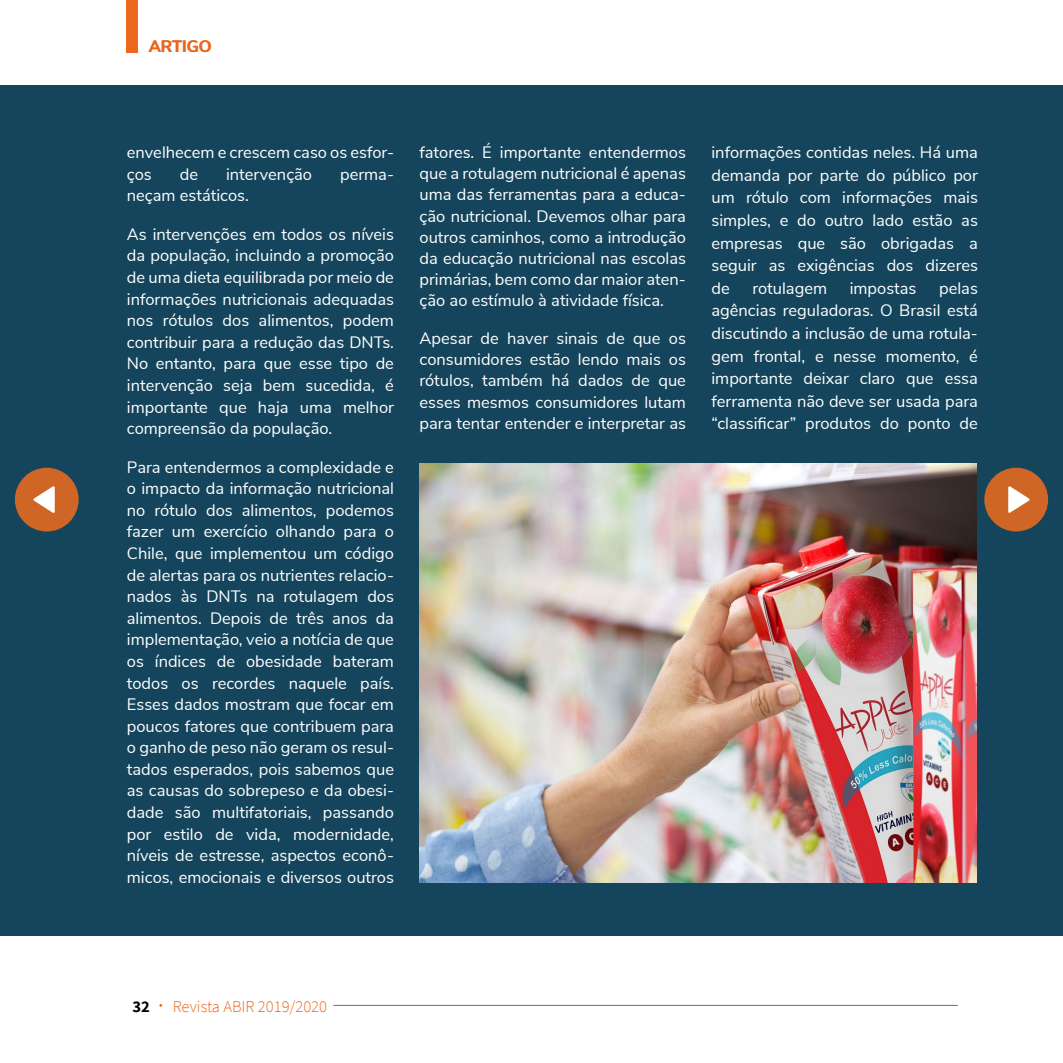
<style>
.page{position:relative;width:1063px;height:1063px;background:#fff}
.page>*{position:absolute;margin:0;border:0;box-sizing:border-box;transform-origin:0 0}
.t1{font:16.5px/21.6px "Nunito Sans";color:#fff;text-align:justify}
.t2{font:300 16.5px "Source Sans Pro";color:#ec671d}
.t3{font:700 16.5px "Nunito Sans";color:#ec671d}
.t4{font:700 16.5px "Source Sans Pro";color:#000}
</style>
<div class="page">
<hr style="left:333px;top:1005px;width:625px;height:1px;background:#706f6f">
<hr style="left:133px;top:0;width:3px;height:52px;background:#ec671d">
<div style="left:0;top:85px;width:1063px;height:850px;background:#15455c"></div>
<div style="left:127px;top:0;width:5px;height:52px;background:#ec671d"></div>
<hr style="left:136px;top:0;width:2px;height:52px;background:#ec671d">
<img style="left:420px;top:464px;width:556px;height:419px">
<svg style="left:15px;top:468px;width:64px;height:63px"></svg>
<svg style="left:984px;top:468px;width:64px;height:63px"></svg>
<p class="t3" style="left:149px;top:34px;width:65px">ARTIGO</p>
<p class="t1" style="left:127px;top:141px;width:269px">envelhecem e crescem caso os esfor&shy;ços</p>
<p class="t1" style="left:180px;top:162px;width:20px">de</p>
<p class="t1" style="left:226px;top:162px;width:88px">intervenção</p>
<p class="t1" style="left:340px;top:162px;width:55px">perma-</p>
<p class="t1" style="left:127px;top:184px;width:124px">neçam estáticos.</p>
<p class="t1" style="left:127px;top:222px;width:269px">As intervenções em todos os níveis da população, incluindo a promoção de uma dieta equilibrada por meio de informações nutricionais adequadas nos rótulos dos alimentos, podem contribuir para a redução das DNTs.<br>No entanto, para que esse tipo de intervenção seja bem sucedida, é importante que haja uma melhor compreensão da população.</p>
<p class="t1" style="left:127px;top:455px;width:269px">Para entendermos a complexidade e o impacto da informação nutricional no rótulo dos alimentos, podemos fazer um exercício olhando para o Chile, que implementou um código de alertas para os nutrientes relacio&shy;nados às DNTs na rotulagem dos alimentos. Depois de três anos da implementação, veio a notícia de que os índices de obesidade bateram todos os recordes naquele país.<br>Esses dados mostram que focar em poucos fatores que contribuem para o ganho de peso não geram os resul&shy;tados esperados, pois sabemos que as causas do sobrepeso e da obesi&shy;dade são multifatoriais, passando por estilo de vida, modernidade, níveis de estresse, aspectos econô&shy;micos, emocionais e diversos outros</p>
<p class="t1" style="left:420px;top:141px;width:268px;line-height:21.1px">fatores. É importante entendermos que a rotulagem nutricional é apenas uma das ferramentas para a educa&shy;ção nutricional. Devemos olhar para outros caminhos, como a introdução da educação nutricional nas escolas primárias, bem como dar maior aten&shy;ção ao estímulo à atividade física.</p>
<p class="t1" style="left:420px;top:327px;width:268px;line-height:21.1px">Apesar de haver sinais de que os consumidores estão lendo mais os rótulos, também há dados de que esses mesmos consumidores lutam para tentar entender e interpretar as</p>
<p class="t1" style="left:711px;top:140px;width:268px;line-height:22.6px">informações contidas neles. Há uma demanda por parte do público por um rótulo com informações mais simples, e do outro lado estão as empresas que são obrigadas a seguir as exigências dos dizeres de</p>
<p class="t1" style="left:711px;top:276px;width:268px;line-height:22.6px;text-indent:228px">pelas agências reguladoras. O Brasil está discutindo a inclusão de uma rotula&shy;gem frontal, e nesse momento, é importante deixar claro que essa ferramenta não deve ser usada para “classificar” produtos do ponto de</p>
<p class="t1" style="left:752px;top:276px;width:76px">rotulagem</p>
<p class="t1" style="left:850px;top:276px;width:68px">impostas</p>
<p class="t4" style="left:133px;top:995px;width:19px">32</p>
<p class="t2" style="left:173px;top:997px;width:156px">Revista ABIR 2019/2020</p>
</div>
